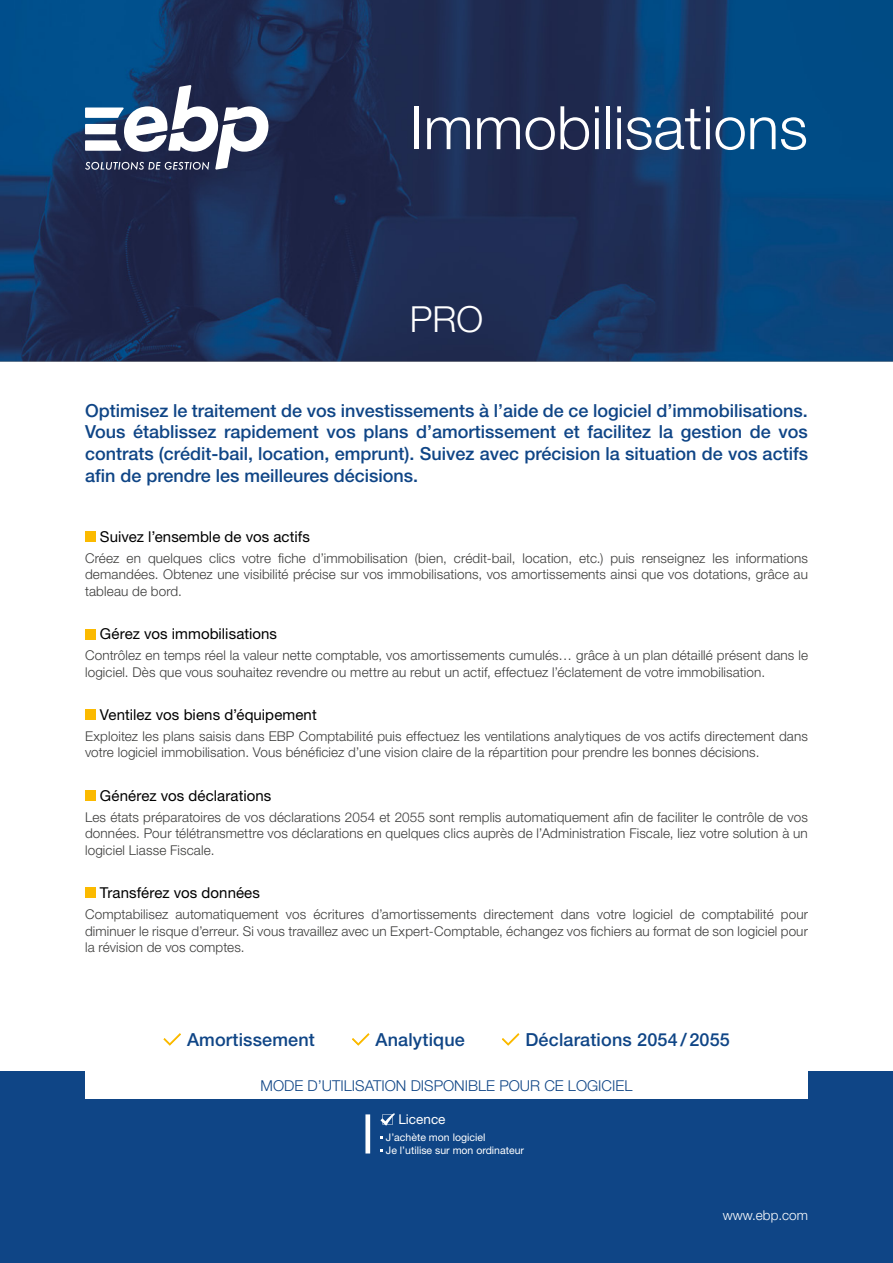
<style>
.page{position:relative;width:893px;height:1263px;background:#fff}
.page>*{position:absolute;margin:0;border:0;box-sizing:border-box;transform-origin:0 0}
.Titre-PF-2Lignes-_1e{font:300 60px "Helvetica Neue LT Std";color:#fff}
.Titre-FP-1Ligne-_1er{font:300 36px "Helvetica Neue LT Std";color:#fff}
.Texte-Description-_1{font:500 18px/21.6px "Helvetica Neue LT Std";color:#0f4586;text-align:justify}
.Texte-Réassurance-_1{font:500 18px "Helvetica Neue LT Std";letter-spacing:.01em;color:#0f4586}
.Titre-Point_Cles-_1e{font:15px "Helvetica Neue LT Std";letter-spacing:.005em;color:#000}
.t1{font:300 15px "Helvetica Neue LT Std";color:#0f4586}
.Texte-Point_Cles-_1e{font:300 13.5px/16.5px "Helvetica Neue LT Std";letter-spacing:.01em;color:#3c3c3b;text-align:justify}
.t2{font:300 13.5px "Helvetica Neue LT Std";color:#fff}
.t3{font:13.5px "Helvetica Neue LT Std";color:#fff}
.t4{font:10.5px "Helvetica Neue LT Std";color:#fff}
</style>
<div class="page">
<img style="left:0;top:0;width:893px;height:361px">
<div style="left:0;top:1071px;width:893px;height:192px;background:#0f4586"></div>
<svg style="left:85px;top:85px;width:183px;height:85px"></svg>
<div style="left:85px;top:531px;width:11px;height:11px;background:#fbba00"></div>
<div style="left:85px;top:629px;width:11px;height:10px;background:#fbba00"></div>
<div style="left:85px;top:709px;width:11px;height:11px;background:#fbba00"></div>
<div style="left:85px;top:790px;width:11px;height:11px;background:#fbba00"></div>
<div style="left:85px;top:887px;width:11px;height:11px;background:#fbba00"></div>
<svg style="left:163px;top:1033px;width:18px;height:12px"></svg>
<svg style="left:352px;top:1033px;width:18px;height:12px"></svg>
<svg style="left:502px;top:1033px;width:18px;height:12px"></svg>
<div style="left:85px;top:1071px;width:723px;height:28px;background:#fff"></div>
<div style="left:365px;top:1114px;width:5px;height:39px;background:#fff"></div>
<svg style="left:381px;top:1113px;width:14px;height:13px"></svg>
<p class="Titre-PF-2Lignes-_1e" style="left:410px;top:91px;width:399px">Immobilisations</p>
<p class="Titre-FP-1Ligne-_1er" style="left:410px;top:297px;width:75px">PRO</p>
<p class="Texte-Description-_1" style="left:85px;top:399px;width:724px">Optimisez le traitement de vos investissements à l’aide de ce logiciel d’immobilisations.<br>Vous établissez rapidement vos plans d’amortissement et facilitez la gestion de vos contrats (crédit-bail, location, emprunt). Suivez avec précision la situation de vos actifs afin de prendre les meilleures décisions.</p>
<p class="Titre-Point_Cles-_1e" style="left:100px;top:528px;width:212px">Suivez l’ensemble de vos actifs</p>
<p class="Texte-Point_Cles-_1e" style="left:85px;top:550px;width:724px">Créez en quelques clics votre fiche d’immobilisation (bien, crédit-bail, location, etc.) puis renseignez les informations demandées. Obtenez une visibilité précise sur vos immobilisations, vos amortissements ainsi que vos dotations, grâce au tableau de bord.</p>
<p class="Titre-Point_Cles-_1e" style="left:100px;top:625px;width:179px">Gérez vos immobilisations</p>
<p class="Texte-Point_Cles-_1e" style="left:85px;top:647px;width:724px">Contrôlez en temps réel la valeur nette comptable, vos amortissements cumulés… grâce à un plan détaillé présent dans le logiciel. Dès que vous souhaitez revendre ou mettre au rebut un actif, effectuez l’éclatement de votre immobilisation.</p>
<p class="Titre-Point_Cles-_1e" style="left:100px;top:706px;width:218px">Ventilez vos biens d’équipement</p>
<p class="Texte-Point_Cles-_1e" style="left:85px;top:728px;width:724px">Exploitez les plans saisis dans EBP Comptabilité puis effectuez les ventilations analytiques de vos actifs directement dans votre logiciel immobilisation. Vous bénéficiez d’une vision claire de la répartition pour prendre les bonnes décisions.</p>
<p class="Titre-Point_Cles-_1e" style="left:100px;top:787px;width:173px">Générez vos déclarations</p>
<p class="Texte-Point_Cles-_1e" style="left:85px;top:808px;width:724px">Les états préparatoires de vos déclarations 2054 et 2055 sont remplis automatiquement afin de faciliter le contrôle de vos données. Pour télétransmettre vos déclarations en quelques clics auprès de l’Administration Fiscale, liez votre solution à un logiciel Liasse Fiscale.</p>
<p class="Titre-Point_Cles-_1e" style="left:100px;top:884px;width:162px">Transférez vos données</p>
<p class="Texte-Point_Cles-_1e" style="left:85px;top:906px;width:724px">Comptabilisez automatiquement vos écritures d’amortissements directement dans votre logiciel de comptabilité pour diminuer le risque d’erreur. Si vous travaillez avec un Expert-Comptable, échangez vos fichiers au format de son logiciel pour la révision de vos comptes.</p>
<p class="Texte-Réassurance-_1" style="left:187px;top:1029px;width:129px">Amortissement</p>
<p class="Texte-Réassurance-_1" style="left:376px;top:1029px;width:91px">Analytique</p>
<p class="Texte-Réassurance-_1" style="left:525px;top:1029px;width:206px">Déclarations 2054 / 2055</p>
<p class="t1" style="left:261px;top:1076px;width:373px">MODE D’UTILISATION DISPONIBLE POUR CE LOGICIEL</p>
<p class="t3" style="left:398px;top:1111px;width:49px">Licence</p>
<p class="t4" style="left:386px;top:1131px;width:101px">J’achète mon logiciel</p>
<p class="t4" style="left:386px;top:1143px;width:140px">Je l’utilise sur mon ordinateur</p>
<p class="t2" style="left:723px;top:1207px;width:87px">www.ebp.com</p>
</div>
